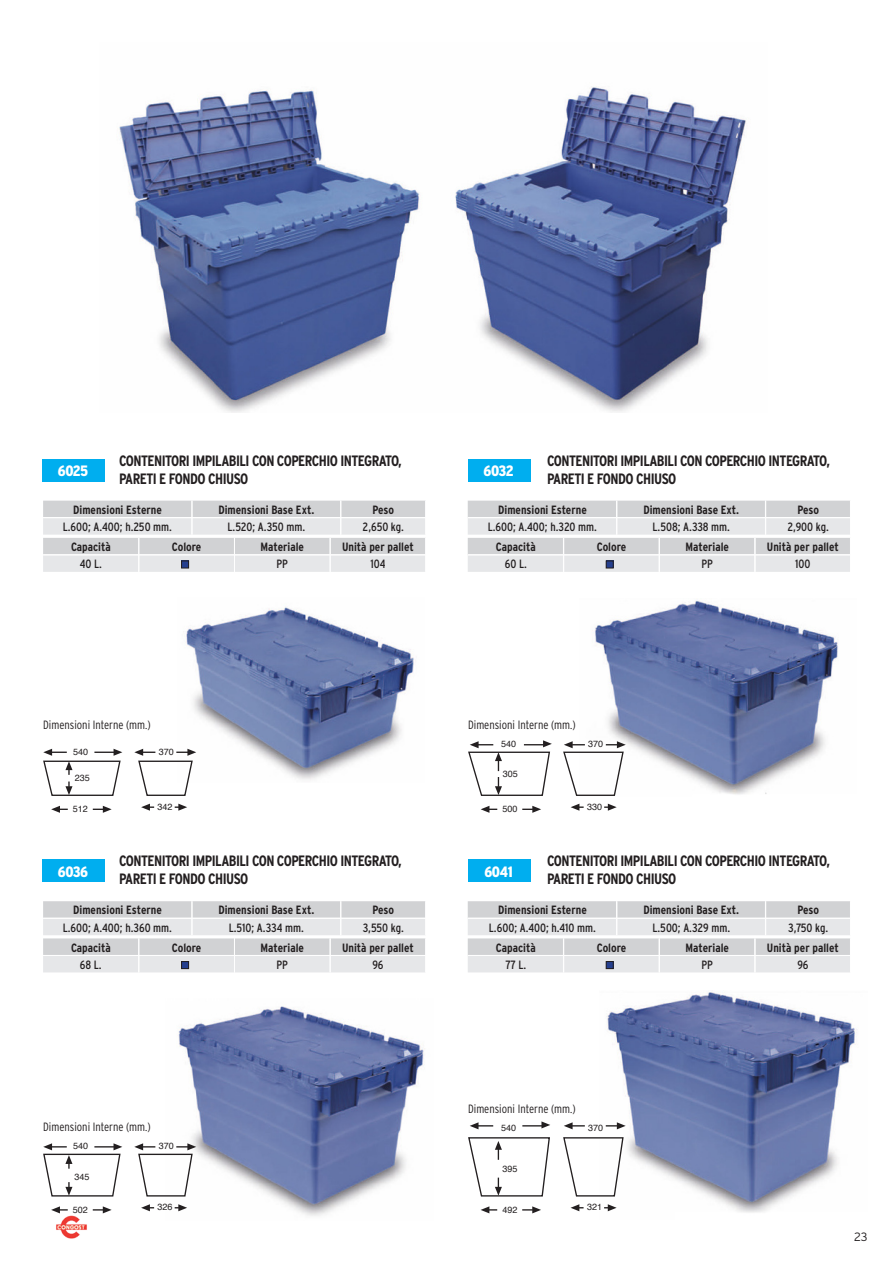
<style>
.page{position:relative;width:893px;height:1263px;background:#fff}
.page>*{position:absolute;margin:0;border:0;box-sizing:border-box;transform-origin:0 0}
.t1{font:700 condensed 15px/18px "Interstate";letter-spacing:-.035em;color:#231f20}
.t2{font:900 condensed 15px "Interstate";letter-spacing:-.03em;color:#fff}
.t3{font:700 condensed 12px "Interstate";color:#231f20}
.t4{font:condensed 12px "Interstate";color:#231f20}
.t5{font:300 condensed 12px "Interstate";color:#231f20}
.t6{font:300 12px "Interstate";color:#231f20}
.t7{font:9px "Helvetica";color:#231f20}
</style>
<div class="page">
<img style="left:56px;top:1213px;width:31px;height:26px">
<img style="left:183px;top:607px;width:231px;height:173px">
<img style="left:174px;top:1006px;width:251px;height:210px">
<img style="left:595px;top:600px;width:243px;height:195px">
<img style="left:605px;top:991px;width:252px;height:222px">
<div style="left:468px;top:459px;width:63px;height:22px;background:#00aeef"></div>
<div style="left:468px;top:860px;width:63px;height:22px;background:#00aeef"></div>
<div style="left:43px;top:459px;width:62px;height:22px;background:#00aeef"></div>
<div style="left:43px;top:860px;width:62px;height:22px;background:#00aeef"></div>
<img style="left:119px;top:86px;width:627px;height:327px">
<svg style="left:141px;top:804px;width:13px;height:7px"></svg>
<svg style="left:175px;top:804px;width:12px;height:7px"></svg>
<svg style="left:51px;top:806px;width:17px;height:7px"></svg>
<svg style="left:93px;top:806px;width:19px;height:7px"></svg>
<svg style="left:43px;top:749px;width:153px;height:47px"></svg>
<svg style="left:571px;top:804px;width:13px;height:7px"></svg>
<svg style="left:604px;top:804px;width:13px;height:7px"></svg>
<svg style="left:481px;top:806px;width:16px;height:7px"></svg>
<svg style="left:522px;top:806px;width:19px;height:7px"></svg>
<svg style="left:468px;top:738px;width:158px;height:58px"></svg>
<svg style="left:141px;top:1204px;width:13px;height:7px"></svg>
<svg style="left:175px;top:1204px;width:12px;height:7px"></svg>
<svg style="left:51px;top:1206px;width:17px;height:7px"></svg>
<svg style="left:93px;top:1206px;width:19px;height:7px"></svg>
<svg style="left:43px;top:1143px;width:153px;height:54px"></svg>
<svg style="left:564px;top:1122px;width:21px;height:7px"></svg>
<svg style="left:606px;top:1122px;width:20px;height:7px"></svg>
<svg style="left:571px;top:1204px;width:13px;height:7px"></svg>
<svg style="left:604px;top:1204px;width:13px;height:7px"></svg>
<svg style="left:470px;top:1122px;width:23px;height:7px"></svg>
<svg style="left:522px;top:1121px;width:28px;height:7px"></svg>
<svg style="left:481px;top:1206px;width:16px;height:7px"></svg>
<svg style="left:522px;top:1206px;width:19px;height:7px"></svg>
<svg style="left:468px;top:1136px;width:156px;height:61px"></svg>
<svg style="left:43px;top:501px;width:382px;height:71px;background:#dedfe1"></svg>
<svg style="left:468px;top:501px;width:382px;height:71px;background:#dedfe1"></svg>
<svg style="left:43px;top:901px;width:382px;height:71px;background:#dedee0"></svg>
<svg style="left:468px;top:901px;width:382px;height:71px;background:#dedee0"></svg>
<p class="t1" style="left:119px;top:451px;width:284px">CONTENITORI IMPILABILI CON COPERCHIO INTEGRATO,<br>PARETI E FONDO CHIUSO</p>
<p class="t1" style="left:547px;top:451px;width:284px">CONTENITORI IMPILABILI CON COPERCHIO INTEGRATO,<br>PARETI E FONDO CHIUSO</p>
<p class="t3" style="left:73px;top:503px;width:90px">Dimensioni Esterne</p>
<p class="t3" style="left:218px;top:503px;width:97px">Dimensioni Base Ext.</p>
<p class="t3" style="left:372px;top:503px;width:23px">Peso</p>
<p class="t4" style="left:63px;top:520px;width:111px">L.600; A.400; h.250 mm.</p>
<p class="t4" style="left:228px;top:520px;width:79px">L.520; A.350 mm.</p>
<p class="t4" style="left:363px;top:520px;width:43px">2,650 kg.</p>
<p class="t2" style="left:58px;top:463px;width:32px">6025</p>
<p class="t2" style="left:483px;top:463px;width:32px">6032</p>
<p class="t3" style="left:498px;top:503px;width:90px">Dimensioni Esterne</p>
<p class="t3" style="left:643px;top:503px;width:97px">Dimensioni Base Ext.</p>
<p class="t3" style="left:797px;top:503px;width:23px">Peso</p>
<p class="t4" style="left:488px;top:520px;width:111px">L.600; A.400; h.320 mm.</p>
<p class="t4" style="left:652px;top:520px;width:79px">L.508; A.338 mm.</p>
<p class="t4" style="left:788px;top:520px;width:43px">2,900 kg.</p>
<p class="t3" style="left:71px;top:540px;width:41px">Capacità</p>
<p class="t3" style="left:172px;top:540px;width:31px">Colore</p>
<p class="t3" style="left:261px;top:540px;width:45px">Materiale</p>
<p class="t3" style="left:342px;top:540px;width:73px">Unità per pallet</p>
<p class="t4" style="left:80px;top:557px;width:24px">40 L.</p>
<p class="t4" style="left:277px;top:557px;width:13px">PP</p>
<p class="t4" style="left:370px;top:557px;width:16px">104</p>
<p class="t3" style="left:496px;top:540px;width:41px">Capacità</p>
<p class="t3" style="left:597px;top:540px;width:31px">Colore</p>
<p class="t3" style="left:685px;top:540px;width:45px">Materiale</p>
<p class="t3" style="left:767px;top:540px;width:73px">Unità per pallet</p>
<p class="t4" style="left:505px;top:557px;width:24px">60 L.</p>
<p class="t4" style="left:701px;top:557px;width:13px">PP</p>
<p class="t4" style="left:795px;top:557px;width:17px">100</p>
<p class="t5" style="left:43px;top:718px;width:109px">Dimensioni Interne (mm.)</p>
<p class="t7" style="left:73px;top:744px;width:17px">540</p>
<p class="t7" style="left:75px;top:771px;width:17px">235</p>
<p class="t7" style="left:159px;top:744px;width:17px">370</p>
<p class="t7" style="left:73px;top:802px;width:17px">512</p>
<p class="t7" style="left:158px;top:800px;width:17px">342</p>
<p class="t5" style="left:468px;top:718px;width:109px">Dimensioni Interne (mm.)</p>
<p class="t7" style="left:501px;top:737px;width:17px">540</p>
<p class="t7" style="left:503px;top:767px;width:17px">305</p>
<p class="t7" style="left:588px;top:737px;width:17px">370</p>
<p class="t7" style="left:502px;top:802px;width:17px">500</p>
<p class="t7" style="left:587px;top:800px;width:17px">330</p>
<p class="t1" style="left:119px;top:852px;width:284px">CONTENITORI IMPILABILI CON COPERCHIO INTEGRATO,<br>PARETI E FONDO CHIUSO</p>
<p class="t1" style="left:547px;top:852px;width:284px">CONTENITORI IMPILABILI CON COPERCHIO INTEGRATO,<br>PARETI E FONDO CHIUSO</p>
<p class="t3" style="left:73px;top:903px;width:90px">Dimensioni Esterne</p>
<p class="t3" style="left:218px;top:903px;width:97px">Dimensioni Base Ext.</p>
<p class="t3" style="left:372px;top:903px;width:23px">Peso</p>
<p class="t4" style="left:63px;top:921px;width:111px">L.600; A.400; h.360 mm.</p>
<p class="t4" style="left:229px;top:921px;width:77px">L.510; A.334 mm.</p>
<p class="t4" style="left:363px;top:921px;width:43px">3,550 kg.</p>
<p class="t2" style="left:58px;top:863px;width:32px">6036</p>
<p class="t2" style="left:484px;top:863px;width:30px">6041</p>
<p class="t3" style="left:498px;top:903px;width:90px">Dimensioni Esterne</p>
<p class="t3" style="left:643px;top:903px;width:97px">Dimensioni Base Ext.</p>
<p class="t3" style="left:797px;top:903px;width:23px">Peso</p>
<p class="t4" style="left:489px;top:921px;width:108px">L.600; A.400; h.410 mm.</p>
<p class="t4" style="left:652px;top:921px;width:79px">L.500; A.329 mm.</p>
<p class="t4" style="left:788px;top:921px;width:41px">3,750 kg.</p>
<p class="t3" style="left:71px;top:941px;width:41px">Capacità</p>
<p class="t3" style="left:172px;top:941px;width:31px">Colore</p>
<p class="t3" style="left:261px;top:941px;width:45px">Materiale</p>
<p class="t3" style="left:342px;top:941px;width:73px">Unità per pallet</p>
<p class="t4" style="left:80px;top:958px;width:23px">68 L.</p>
<p class="t4" style="left:277px;top:958px;width:13px">PP</p>
<p class="t4" style="left:372px;top:958px;width:13px">96</p>
<p class="t3" style="left:496px;top:941px;width:41px">Capacità</p>
<p class="t3" style="left:597px;top:941px;width:31px">Colore</p>
<p class="t3" style="left:685px;top:941px;width:45px">Materiale</p>
<p class="t3" style="left:767px;top:941px;width:73px">Unità per pallet</p>
<p class="t4" style="left:505px;top:958px;width:22px">77 L.</p>
<p class="t4" style="left:701px;top:958px;width:13px">PP</p>
<p class="t4" style="left:797px;top:958px;width:13px">96</p>
<p class="t5" style="left:43px;top:1120px;width:109px">Dimensioni Interne (mm.)</p>
<p class="t7" style="left:73px;top:1139px;width:17px">540</p>
<p class="t7" style="left:159px;top:1139px;width:17px">370</p>
<p class="t7" style="left:75px;top:1169px;width:17px">345</p>
<p class="t7" style="left:73px;top:1202px;width:17px">502</p>
<p class="t7" style="left:158px;top:1200px;width:17px">326</p>
<p class="t5" style="left:468px;top:1102px;width:109px">Dimensioni Interne (mm.)</p>
<p class="t7" style="left:501px;top:1121px;width:17px">540</p>
<p class="t7" style="left:588px;top:1121px;width:17px">370</p>
<p class="t7" style="left:503px;top:1162px;width:17px">395</p>
<p class="t7" style="left:502px;top:1202px;width:17px">492</p>
<p class="t7" style="left:587px;top:1200px;width:17px">321</p>
<p class="t6" style="left:854px;top:1230px;width:15px">23</p>
</div>
